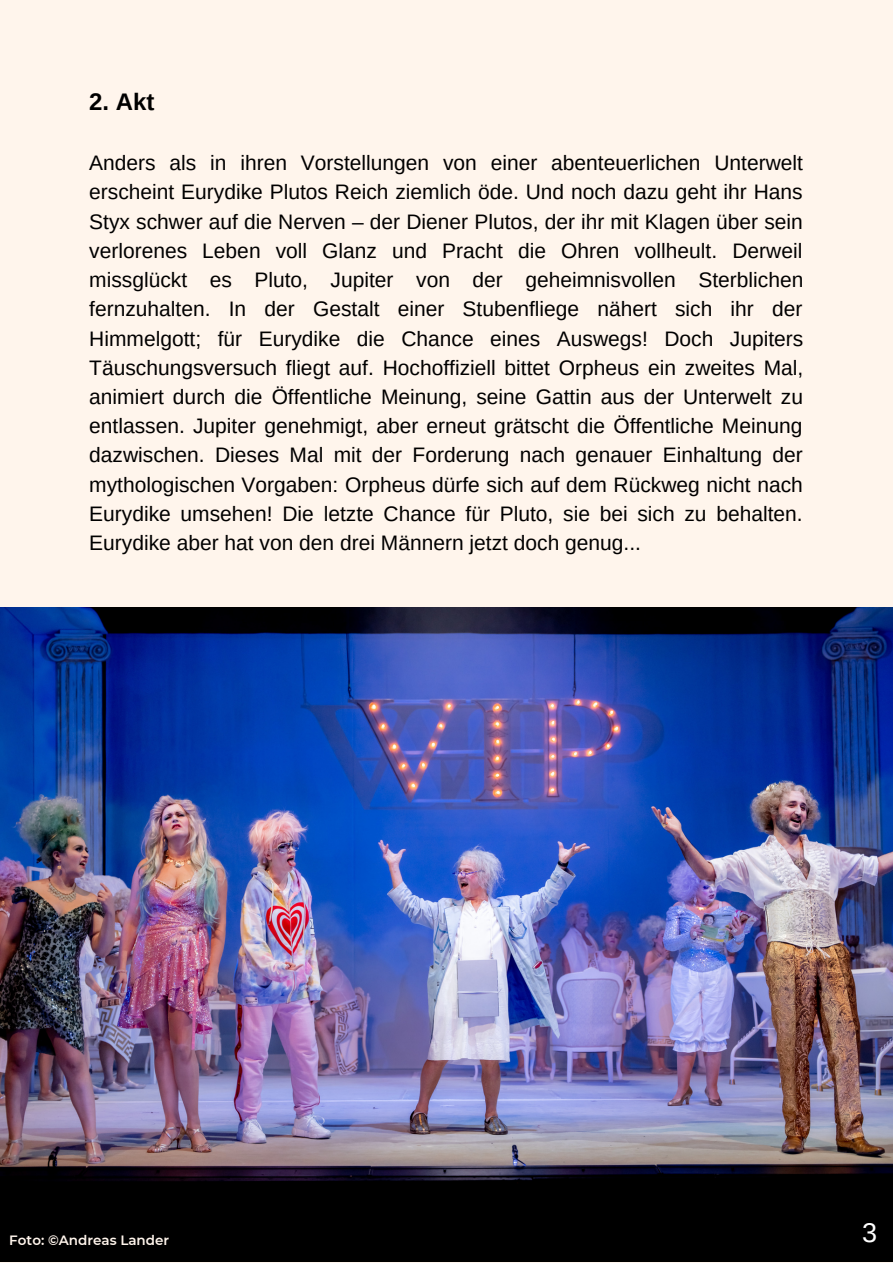
<style>
.page{position:relative;width:893px;height:1264px;background:#fff}
.page>*{position:absolute;margin:0;border:0;box-sizing:border-box;transform-origin:0 0}
.t1{font:27px "Arimo";color:#fff}
.t2{font:700 24px "Arimo";color:#000}
.t3{font:21px/29.2px "Arimo";color:#000;text-align:justify}
.t4{font:600 13.5px "Montserrat";color:#fff5ec}
</style>
<div class="page">
<div style="left:0;top:0;width:892px;height:1262px;background:#fff5ec"></div>
<img style="left:0;top:607px;width:892px;height:654px">
<p class="t2" style="left:89px;top:89px;width:67px">2. Akt</p>
<p class="t3" style="left:89px;top:148px;width:715px">Anders als in ihren Vorstellungen von einer abenteuerlichen Unterwelt erscheint Eurydike Plutos Reich ziemlich öde. Und noch dazu geht ihr Hans Styx schwer auf die Nerven – der Diener Plutos, der ihr mit Klagen über sein verlorenes Leben voll Glanz und Pracht die Ohren vollheult. Derweil missglückt es Pluto, Jupiter von der geheimnisvollen Sterblichen fernzuhalten. In der Gestalt einer Stubenfliege nähert sich ihr der Himmelgott; für Eurydike die Chance eines Auswegs! Doch Jupiters Täuschungsversuch fliegt auf. Hochoffiziell bittet Orpheus ein zweites Mal, animiert durch die Öffentliche Meinung, seine Gattin aus der Unterwelt zu entlassen. Jupiter genehmigt, aber erneut grätscht die Öffentliche Meinung dazwischen. Dieses Mal mit der Forderung nach genauer Einhaltung der mythologischen Vorgaben: Orpheus dürfe sich auf dem Rückweg nicht nach Eurydike umsehen! Die letzte Chance für Pluto, sie bei sich zu behalten.<br>Eurydike aber hat von den drei Männern jetzt doch genug...</p>
<p class="t4" style="left:9px;top:1232px;width:161px">Foto: ©Andreas Lander</p>
<p class="t1" style="left:862px;top:1217px;width:17px">3</p>
</div>
